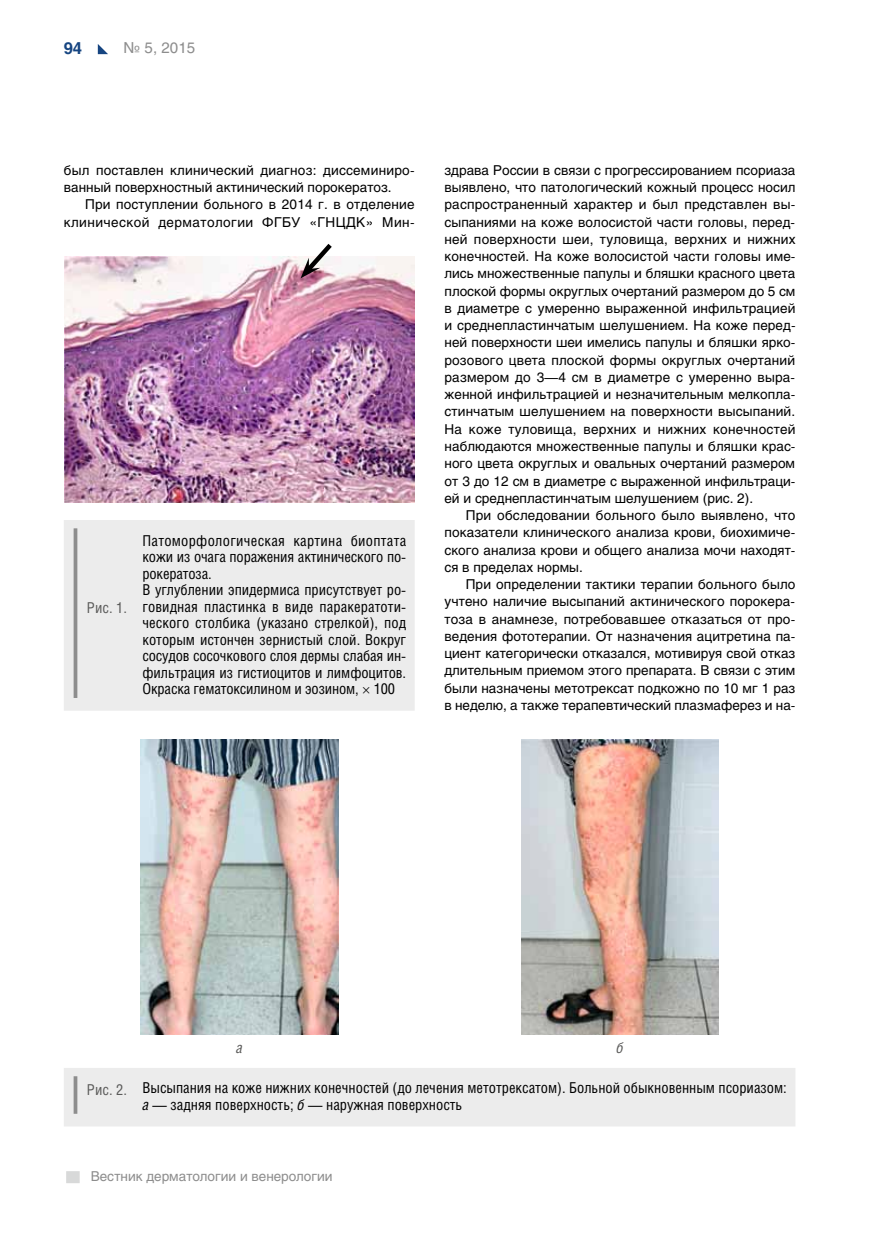
<style>
.page{position:relative;width:872px;height:1234px;background:#fff}
.page>*{position:absolute;margin:0;border:0;box-sizing:border-box;transform-origin:0 0}
.t1{font:700 16.5px "Helios";color:#164581}
.t2{font:15px/16.5px "Helios Cond";color:#000}
.t3{font:15px "Helios";color:#8d8d8d}
.t4{font:15px "Helios Cond";color:#5a5a59}
.t5{font:italic 15px "Helios Cond";color:#5a5a59}
.t6{font:13.5px/17.2px "Helios";color:#000;text-align:justify}
.t7{font:13.5px "Helios";color:#8d8d8d}
.s1{color:#5a5a59}
.s2{font-style:italic}
</style>
<div class="page">
<svg style="left:98px;top:44px;width:10px;height:10px"></svg>
<div style="left:66px;top:1170px;width:14px;height:12px;background:#d8d9d9"></div>
<div style="left:64px;top:520px;width:351px;height:190px;background:#ececec"></div>
<hr style="left:74px;top:528px;width:3px;height:169px;background:#8d8d8d">
<img style="left:140px;top:739px;width:198px;height:294px">
<img style="left:521px;top:739px;width:197px;height:294px">
<div style="left:64px;top:1068px;width:731px;height:58px;background:#ececec"></div>
<hr style="left:74px;top:1075px;width:3px;height:38px;background:#8d8d8d">
<img style="left:65px;top:256px;width:350px;height:246px">
<svg style="left:300px;top:244px;width:36px;height:34px"></svg>
<svg style="left:363px;top:686px;width:6px;height:7px"></svg>
<p class="t1" style="left:64px;top:37px;width:20px">94</p>
<p class="t3" style="left:124px;top:38px;width:73px">№ 5, 2015</p>
<p class="t6" style="left:64px;top:161px;width:352px">был поставлен клинический диагноз: диссеминиро&shy;ванный поверхностный актинический порокератоз.</p>
<p class="t6" style="left:64px;top:195px;width:352px;text-indent:21px">При поступлении больного в 2014 г. в отделение клинической дерматологии ФГБУ</p>
<p class="t6" style="left:309px;top:213px;width:105px">«ГНЦДК» Мин-</p>
<p class="t4" style="left:87px;top:598px;width:42px">Рис. 1.</p>
<p class="t2" style="left:142px;top:531px;width:265px">Патоморфологическая картина биоптата кожи из очага поражения актинического по&shy;рокератоза.<br>В углублении эпидермиса присутствует ро&shy;говидная пластинка в виде паракератоти&shy;ческого столбика (указано стрелкой), под которым истончен зернистый слой. Вокруг сосудов сосочкового слоя дермы слабая ин&shy;фильтрация из гистиоцитов и лимфоцитов.<br>Окраска гематоксилином и эозином, 100</p>
<p class="t6" style="left:444px;top:161px;width:352px">здрава России в связи с прогрессированием псориаза выявлено, что патологический кожный процесс носил распространенный характер и был представлен вы&shy;сыпаниями на коже волосистой части головы, перед&shy;ней поверхности шеи, туловища, верхних и нижних конечностей. На коже волосистой части головы име&shy;лись множественные папулы и бляшки красного цвета плоской формы округлых очертаний размером до 5 см в диаметре с умеренно выраженной инфильтрацией и среднепластинчатым шелушением. На коже перед&shy;ней поверхности шеи имелись папулы и бляшки ярко&shy;розового цвета плоской формы округлых очертаний размером до 3—4 см в диаметре с умеренно выра&shy;женной инфильтрацией и незначительным мелкопла&shy;стинчатым шелушением на поверхности высыпаний.<br>На коже туловища, верхних и нижних конечностей наблюдаются множественные папулы и бляшки крас&shy;ного цвета округлых и овальных очертаний размером от 3 до 12 см в диаметре с выраженной инфильтраци&shy;ей и среднепластинчатым шелушением (рис. 2).</p>
<p class="t6" style="left:444px;top:506px;width:352px;text-indent:21px">При обследовании больного было выявлено, что показатели клинического анализа крови, биохимиче&shy;ского анализа крови и общего анализа мочи находят&shy;ся в пределах нормы.</p>
<p class="t6" style="left:444px;top:575px;width:352px;text-indent:21px">При определении тактики терапии больного было учтено наличие высыпаний актинического порокера&shy;тоза в анамнезе, потребовавшее отказаться от про&shy;ведения фототерапии. От назначения ацитретина па&shy;циент категорически отказался, мотивируя свой отказ длительным приемом этого препарата. В связи с этим были назначены метотрексат подкожно по 10 мг 1 раз в неделю, а также терапевтический плазмаферез и на-</p>
<p class="t5" style="left:236px;top:1038px;width:8px">а</p>
<p class="t5" style="left:616px;top:1038px;width:9px">б</p>
<p class="t2" style="left:142px;top:1079px;width:646px;text-indent:-55px"><span class="s1">Рис. 2.</span> Высыпания на коже нижних конечностей (до лечения метотрексатом). Больной обыкновенным псориазом: <span class="s2">а</span> — задняя поверхность; <span class="s2">б</span> — наружная поверхность</p>
<p class="t7" style="left:91px;top:1167px;width:243px">Вестник дерматологии и венерологии</p>
</div>
